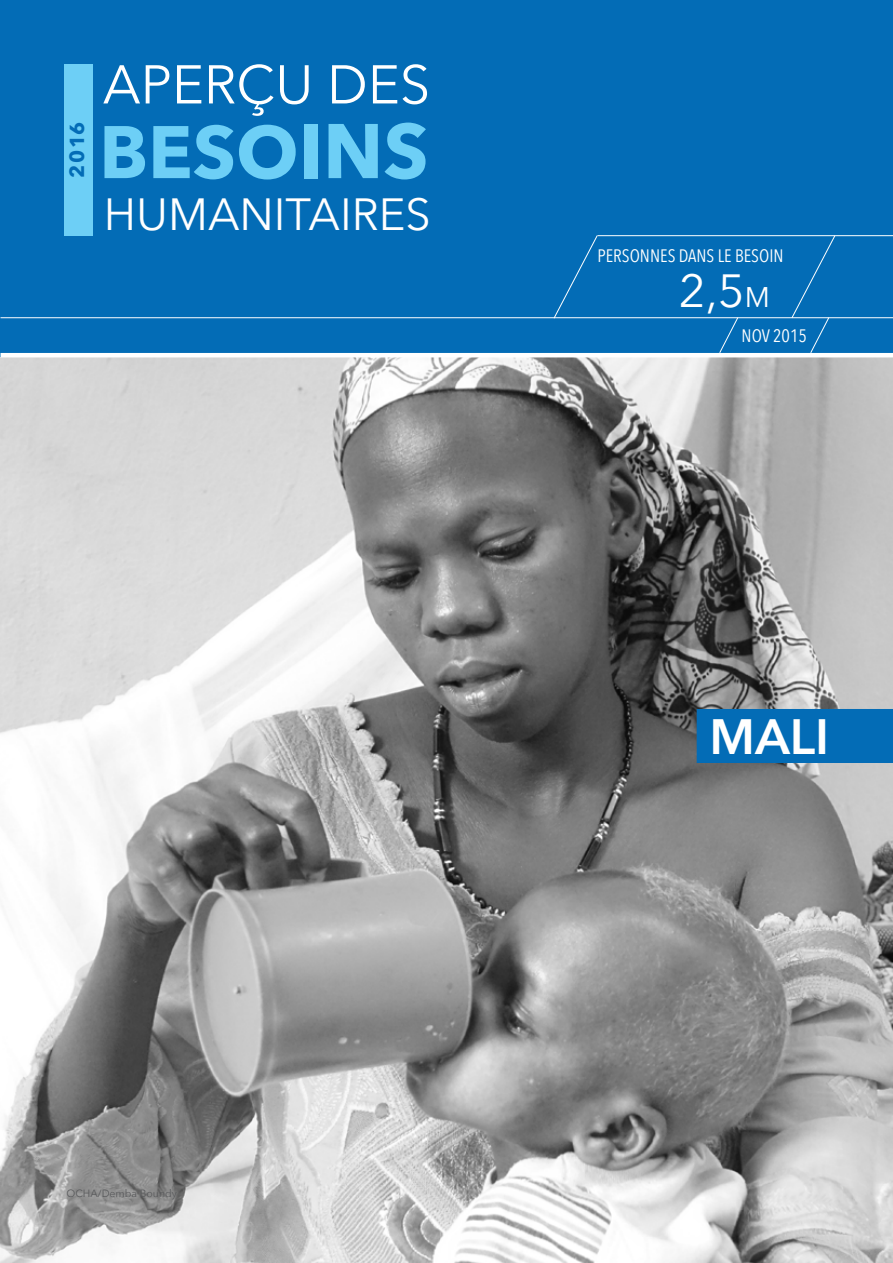
<style>
.page{position:relative;width:893px;height:1263px;background:#036cb6}
.page>*{position:absolute;margin:0;border:0;box-sizing:border-box;transform-origin:0 0}
.t1{font:700 73.5px "Avenir Next";color:#6dcff6}
.t2{font:54px "Avenir Next";color:#fff}
.t3{font:600 49.5px "Avenir Next";color:#fff}
.t4{font:46.5px "Avenir Next";color:#fff}
.t5{font:45px "Avenir Next";color:#fff}
.t6{font:700 20.25px "Avenir Next";color:#036cb6}
.t7{font:18px "Avenir Next Condensed";color:#fff}
.t8{font:10.5px "Avenir Next";color:#58595b}
.s1{font-size:76.5px}
.s2{font-size:28.35px}
</style>
<div class="page">
<img style="left:1px;top:357px;width:892px;height:906px">
<div style="left:697px;top:709px;width:196px;height:54px;background:#036cb6"></div>
<hr style="left:1px;top:353px;width:892px;height:4px;background:#fff">
<svg style="left:719px;top:318px;width:20px;height:35px"></svg>
<hr style="left:1px;top:317px;width:892px;height:1px;background:#fff">
<div style="left:64px;top:64px;width:28px;height:171px;background:#6dcff6"></div>
<svg style="left:553px;top:235px;width:45px;height:84px"></svg>
<svg style="left:791px;top:236px;width:45px;height:117px"></svg>
<hr style="left:598px;top:235px;width:295px;height:1px;background:#fff">
<p class="t6" style="left:59px;top:178px;width:58px;rotate:-90deg">2016</p>
<h2 class="t2" style="left:103px;top:39px;width:329px">APERÇU DES</h2>
<h1 class="t1" style="left:99px;top:89px;width:331px">BESO<span class="s1">INS</span></h1>
<h3 class="t5" style="left:104px;top:176px;width:328px">HUMANITAIRES</h3>
<p class="t7" style="left:597px;top:241px;width:188px">PERSONNES DANS LE BESOIN</p>
<h3 class="t4" style="left:679px;top:252px;width:93px">2,5<span class="s2">M</span></h3>
<p class="t7" style="left:742px;top:320px;width:67px">NOV 2015</p>
<h3 class="t3" style="left:709px;top:694px;width:121px">MALI</h3>
<p class="t8" style="left:66px;top:1184px;width:112px">OCHA/Demba Boundy</p>
</div>
